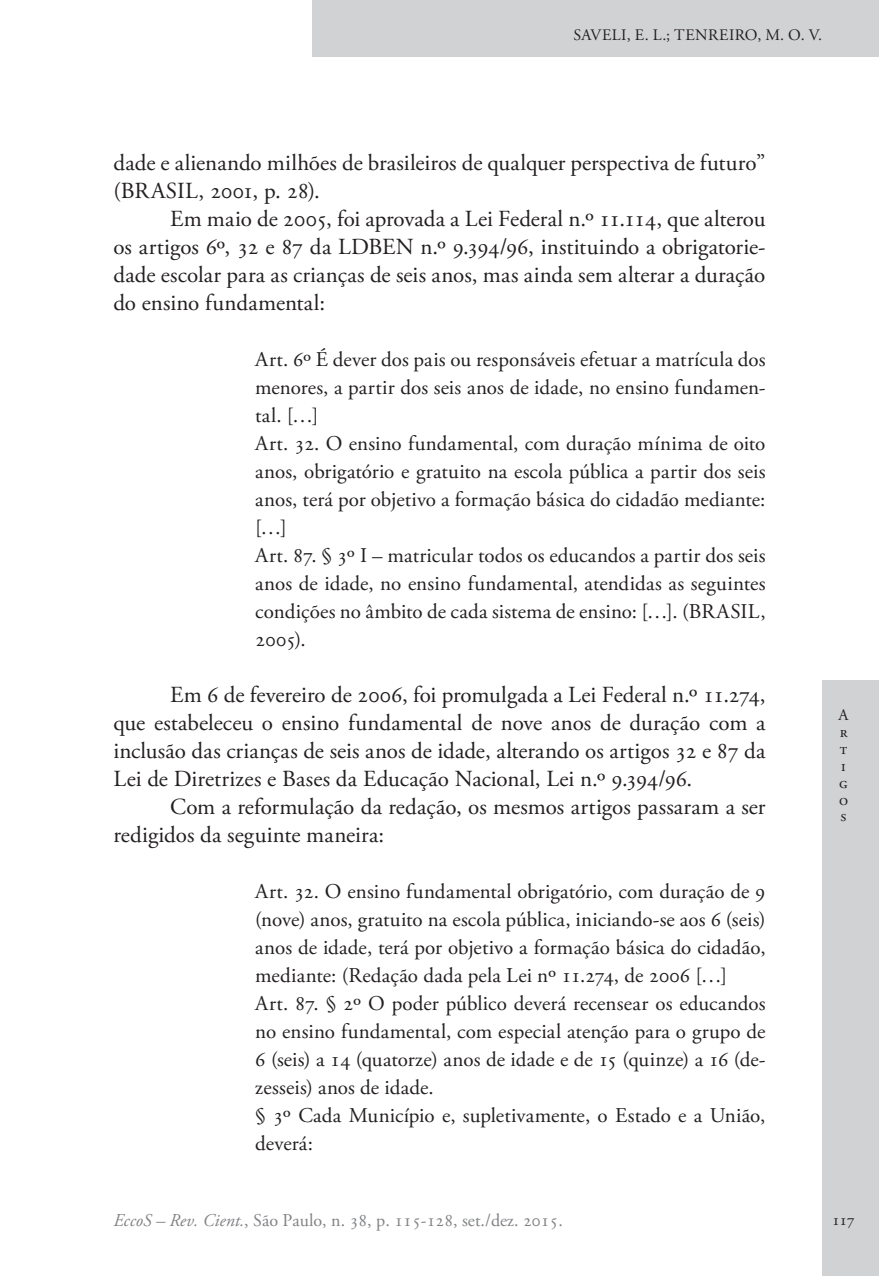
<style>
.page{position:relative;width:879px;height:1276px;background:#fff}
.page>*{position:absolute;margin:0;border:0;box-sizing:border-box;transform-origin:0 0}
.Ec_Normal{font:23px/28px "Adobe Garamond Pro";letter-spacing:-.005em;color:#231f20}
.Ec_Normal_-_citação{font:21px/28px "Adobe Garamond Pro";letter-spacing:.005em;color:#231f20;text-align:justify}
.t1{font:18px "Adobe Garamond Pro";color:#808285}
.Ec_xxCantoSsups{font:16px/16.8px "Adobe Garamond Pro";letter-spacing:.02em;color:#231f20}
.s1{font-style:italic}
</style>
<div class="page">
<div style="left:312px;top:0;width:567px;height:57px;background:#d1d2d4"></div>
<div style="left:822px;top:680px;width:57px;height:596px;background:#d1d2d4"></div>
<p class="Ec_xxCantoSsups" style="left:573px;top:27px;width:250px">SAVELI, E. L.; TENREIRO, M. O. V.</p>
<p class="Ec_Normal" style="left:113px;top:150px;width:653px">dade e alienando milhões de brasileiros de qualquer perspectiva de futuro” (BRASIL, 2001, p. 28).</p>
<p class="Ec_Normal" style="left:113px;top:206px;width:653px;text-align:justify;text-indent:57px">Em maio de 2005, foi aprovada a Lei Federal n.º 11.114, que alterou os artigos 6º, 32 e 87 da LDBEN n.º 9.394/96, instituindo a obrigatorie&shy;dade escolar para as crianças de seis anos, mas ainda sem alterar a duração do ensino fundamental:</p>
<p class="Ec_Normal_-_citação" style="left:255px;top:346px;width:512px">Art. 6º É dever dos pais ou responsáveis efetuar a matrícula dos menores, a partir dos seis anos de idade, no ensino fundamen&shy;tal. […]</p>
<p class="Ec_Normal_-_citação" style="left:255px;top:430px;width:512px">Art. 32. O ensino fundamental, com duração mínima de oito anos, obrigatório e gratuito na escola pública a partir dos seis anos, terá por objetivo a formação básica do cidadão mediante: […]</p>
<p class="Ec_Normal_-_citação" style="left:255px;top:542px;width:512px">Art. 87. § 3º I – matricular todos os educandos a partir dos seis anos de idade, no ensino fundamental, atendidas as seguintes condições no âmbito de cada sistema de ensino: […]. (BRASIL, 2005).</p>
<p class="Ec_Normal" style="left:113px;top:682px;width:654px;text-align:justify;text-indent:57px">Em 6 de fevereiro de 2006, foi promulgada a Lei Federal n.º 11.274, que estabeleceu o ensino fundamental de nove anos de duração com a inclusão das crianças de seis anos de idade, alterando os artigos 32 e 87 da Lei de Diretrizes e Bases da Educação Nacional, Lei n.º 9.394/96.</p>
<p class="Ec_Normal" style="left:113px;top:794px;width:653px;text-indent:57px">Com a reformulação da redação, os mesmos artigos passaram a ser redigidos da seguinte maneira:</p>
<p class="Ec_Normal_-_citação" style="left:255px;top:878px;width:512px">Art. 32. O ensino fundamental obrigatório, com duração de 9 (nove) anos, gratuito na escola pública, iniciando-se aos 6 (seis) anos de idade, terá por objetivo a formação básica do cidadão, mediante: (Redação dada pela Lei nº 11.274, de 2006 […]</p>
<p class="Ec_Normal_-_citação" style="left:255px;top:990px;width:512px">Art. 87. § 2º O poder público deverá recensear os educandos no ensino fundamental, com especial atenção para o grupo de 6 (seis) a 14 (quatorze) anos de idade e de 15 (quinze) a 16 (de&shy;zesseis) anos de idade.</p>
<p class="Ec_Normal_-_citação" style="left:255px;top:1102px;width:512px">§ 3º Cada Município e, supletivamente, o Estado e a União, deverá:</p>
<p class="Ec_xxCantoSsups" style="left:838px;top:707px;width:11px">A r t i g o s</p>
<p class="t1" style="left:113px;top:1209px;width:451px"><span class="s1">EccoS – Rev. Cient.</span>, São Paulo, n. 38, p. 115-128, set./dez. 2015.</p>
<p class="Ec_xxCantoSsups" style="left:832px;top:1212px;width:24px">117</p>
</div>
